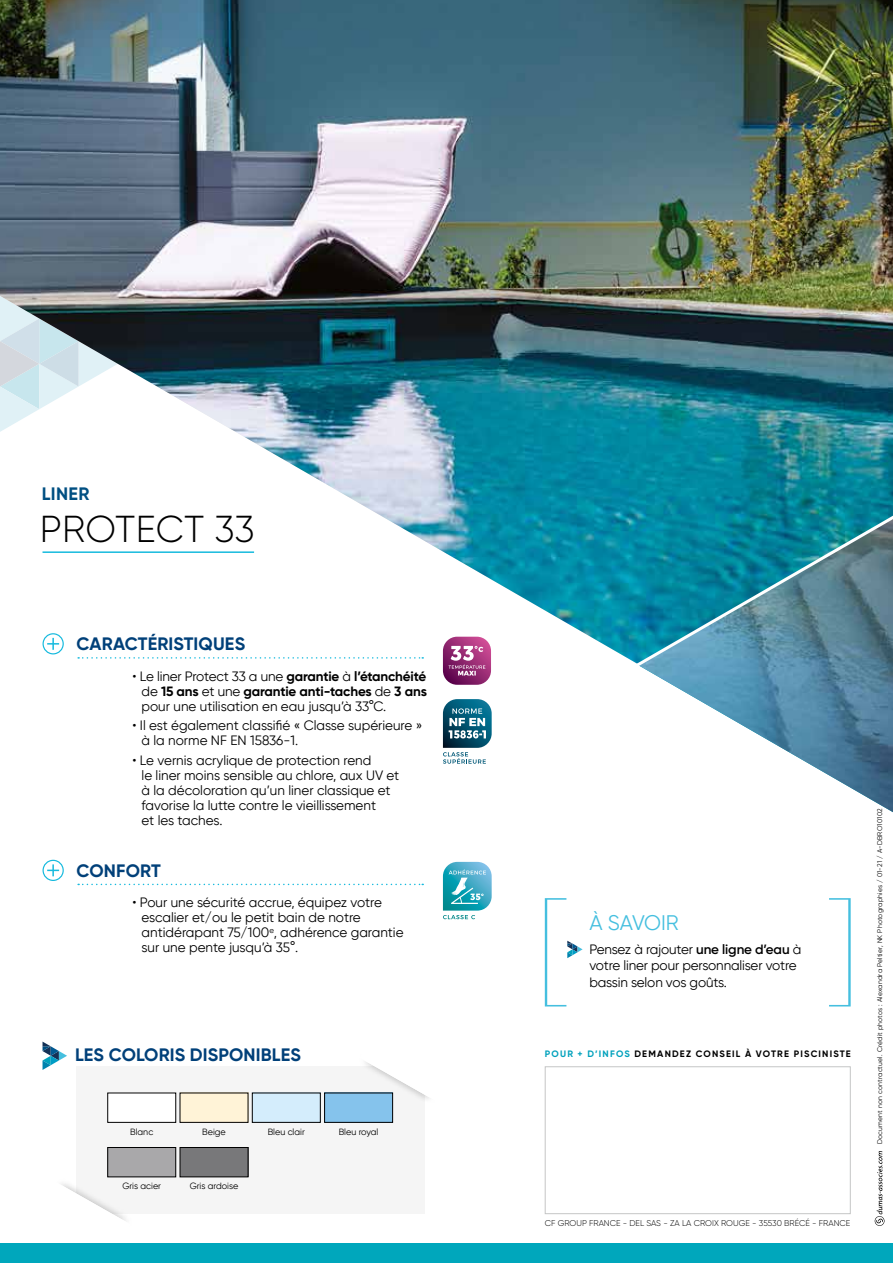
<style>
.page{position:relative;width:893px;height:1263px;background:#fff}
.page>*{position:absolute;margin:0;border:0;box-sizing:border-box;transform-origin:0 0}
.t1{font:300 37.5px "Gilroy";letter-spacing:.005em;color:#000}
.t2{font:21px "Gilroy";letter-spacing:-.01em;color:#45bfdf}
.t3{font:700 18px "Gilroy";letter-spacing:.01em;color:#004079}
.t4{font:700 18px "Gilroy";letter-spacing:.02em;color:#004f82}
.t5{font:13.5px/15px "Gilroy";color:#000}
.t6{font:700 9.3px "Gilroy";letter-spacing:.13em;color:#000}
.t7{font:9px "Gilroy";color:#000}
.t8{font:300 8.4px "Gilroy";color:#000}
.t9{font:6.75px "Gilroy";letter-spacing:.03em;color:#000}
.s1{font-weight:700}
.s2{font-weight:600}
.s3{color:#00a1bc}
</style>
<div class="page">
<img style="left:0;top:0;width:893px;height:664px">
<div style="left:545px;top:1066px;width:306px;height:148px;background:#fff;border:1px solid #c5c6c6"></div>
<svg style="left:875px;top:1151px;width:9px;height:75px"></svg>
<img style="left:647px;top:670px;width:246px;height:142px">
<svg style="left:631px;top:501px;width:262px;height:169px;background:#2f889d"></svg>
<svg style="left:545px;top:898px;width:38px;height:108px"></svg>
<svg style="left:829px;top:898px;width:22px;height:108px"></svg>
<hr style="left:43px;top:551px;width:211px;height:2px;background:#16bade">
<svg style="left:78px;top:657px;width:345px;height:2px"></svg>
<div style="left:43px;top:633px;width:21px;height:21px;border:1px solid #16bade;border-radius:50%"></div>
<svg style="left:47px;top:638px;width:12px;height:12px"></svg>
<svg style="left:78px;top:884px;width:345px;height:1px"></svg>
<div style="left:43px;top:860px;width:21px;height:21px;border:1px solid #16bade;border-radius:50%"></div>
<svg style="left:47px;top:864px;width:12px;height:12px"></svg>
<svg style="left:443px;top:699px;width:49px;height:65px"></svg>
<svg style="left:443px;top:637px;width:48px;height:48px;background:#aa558e"></svg>
<svg style="left:443px;top:862px;width:49px;height:57px"></svg>
<svg style="left:76px;top:1067px;width:348px;height:147px;fill:#f5f5f5"></svg>
<div style="left:358px;top:1052px;width:79px;height:52px;background:#fff"></div>
<svg style="left:359px;top:1063px;width:68px;height:38px"></svg>
<div style="left:54px;top:1178px;width:79px;height:52px;background:#f5f5f5"></div>
<svg style="left:38px;top:1186px;width:93px;height:58px"></svg>
<div style="left:182px;top:1095px;width:64px;height:25px;background:#fff3d7"></div>
<div style="left:254px;top:1095px;width:64px;height:25px;background:#d4edfc"></div>
<div style="left:326px;top:1095px;width:65px;height:25px;background:#85c3ec"></div>
<div style="left:324px;top:1093px;width:69px;height:29px;border:1px solid #000"></div>
<div style="left:108px;top:1147px;width:68px;height:30px;border:1px solid #000"></div>
<div style="left:180px;top:1147px;width:68px;height:30px;border:1px solid #000"></div>
<svg style="left:43px;top:1042px;width:24px;height:28px"></svg>
<div style="left:0;top:1244px;width:893px;height:19px;background:#00a7bc"></div>
<h3 class="t4" style="left:42px;top:483px;width:49px">LINER</h3>
<h1 class="t1" style="left:40px;top:506px;width:216px">PROTECT 33</h1>
<h3 class="t3" style="left:77px;top:632px;width:170px">CARACTÉRISTIQUES</h3>
<p class="t5" style="left:142px;top:669px;width:287px;text-align:justify;text-indent:-9px">• Le liner Protect 33 a une <span class="s1">garantie</span> à <span class="s1">l’étanchéité </span>de <span class="s1">15 ans</span> et une <span class="s1">garantie anti-taches</span> de <span class="s1">3 ans </span>pour une utilisation en eau jusqu’à 33°C.</p>
<p class="t5" style="left:142px;top:718px;width:282px;text-indent:-9px">• Il est également classifié « Classe supérieure » à la norme NF EN 15836-1.</p>
<p class="t5" style="left:142px;top:752px;width:259px;text-indent:-9px">• Le vernis acrylique de protection rend<br>le liner moins sensible au chlore, aux UV et à la décoloration qu’un liner classique et favorise la lutte contre le vieillissement<br>et les taches.</p>
<h3 class="t3" style="left:77px;top:859px;width:86px">CONFORT</h3>
<p class="t5" style="left:142px;top:895px;width:264px;text-indent:-9px">• Pour une sécurité accrue, équipez votre escalier et/ou le petit bain de notre antidérapant 75/100<sup>e</sup>, adhérence garantie sur une pente jusqu’à 35°.</p>
<h3 class="t3" style="left:75px;top:1043px;width:227px">LES COLORIS DISPONIBLES</h3>
<p class="t7" style="left:130px;top:1126px;width:25px">Blanc</p>
<p class="t7" style="left:202px;top:1126px;width:25px">Beige</p>
<p class="t7" style="left:268px;top:1126px;width:39px">Bleu clair</p>
<p class="t7" style="left:339px;top:1126px;width:41px">Bleu royal</p>
<p class="t7" style="left:122px;top:1180px;width:40px">Gris acier</p>
<p class="t7" style="left:190px;top:1180px;width:50px">Gris ardoise</p>
<h2 class="t2" style="left:589px;top:910px;width:91px">À SAVOIR</h2>
<p class="t5" style="left:589px;top:941px;width:213px;line-height:16.5px">Pensez à rajouter <span class="s2">une ligne d’eau</span> à votre liner pour personnaliser votre bassin selon vos goûts.</p>
<p class="t6" style="left:545px;top:1048px;width:308px"><span class="s3">POUR + D’INFOS</span> DEMANDEZ CONSEIL À VOTRE PISCINISTE</p>
<p class="t9" style="left:876px;top:1144px;width:337px;rotate:-90deg">Document non contractuel. Crédit photos : Alexandra Peltier, NK Photographies / 01-21 / A-DBRO10102</p>
<p class="t8" style="left:545px;top:1218px;width:307px">CF GROUP FRANCE - DEL SAS - ZA LA CROIX ROUGE - 35530 BRÉCÉ - FRANCE</p>
</div>
